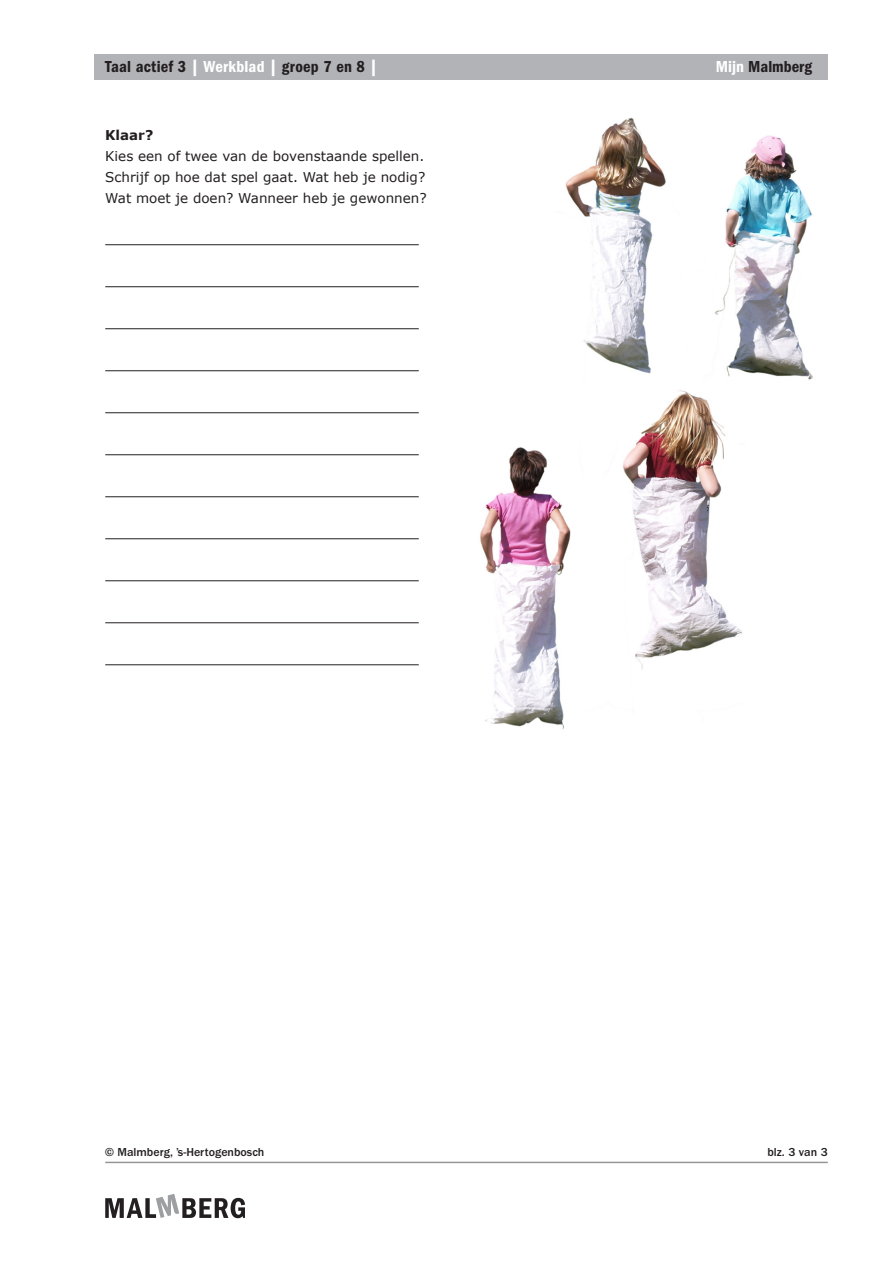
<style>
.page{position:relative;width:893px;height:1263px;background:#fff}
.page>*{position:absolute;margin:0;border:0;box-sizing:border-box;transform-origin:0 0}
.t1{font:16.5px "ITC Franklin Gothic Std Dm Cd";letter-spacing:.01em;color:#231f20}
.Platte_tekst{font:13.5px/21px "Verdana";color:#231f20}
.Platte_tekst-2{font:700 13.5px "Verdana";color:#231f20}
.t2{font:500 12px "ITC Franklin Gothic Std";color:#231f20}
.s1{color:#fff}
</style>
<div class="page">
<svg style="left:105px;top:1194px;width:140px;height:24px"></svg>
<hr style="left:105px;top:1162px;width:723px;height:1px;background:#939598">
<div style="left:95px;top:54px;width:733px;height:25px;background:#b2b3b7"></div>
<img style="left:480px;top:390px;width:262px;height:339px">
<img style="left:565px;top:117px;width:248px;height:263px">
<hr style="left:105px;top:244px;width:314px;height:1px;background:#231f20">
<hr style="left:105px;top:286px;width:314px;height:1px;background:#231f20">
<hr style="left:105px;top:328px;width:314px;height:1px;background:#231f20">
<hr style="left:105px;top:370px;width:314px;height:1px;background:#231f20">
<hr style="left:105px;top:412px;width:314px;height:1px;background:#231f20">
<hr style="left:105px;top:454px;width:314px;height:1px;background:#231f20">
<hr style="left:105px;top:496px;width:314px;height:1px;background:#231f20">
<hr style="left:105px;top:538px;width:314px;height:1px;background:#231f20">
<hr style="left:105px;top:580px;width:314px;height:1px;background:#231f20">
<hr style="left:105px;top:622px;width:314px;height:1px;background:#231f20">
<hr style="left:105px;top:664px;width:314px;height:1px;background:#231f20">
<p class="t1" style="left:105px;top:58px;width:274px">Taal actief 3 <span class="s1">| Werkblad |</span> groep 7 en 8 <span class="s1">|</span></p>
<p class="t1" style="left:716px;top:58px;width:98px"><span class="s1">Mijn</span> Malmberg</p>
<p class="Platte_tekst-2" style="left:105px;top:125px;width:50px">Klaar?</p>
<p class="Platte_tekst" style="left:105px;top:145px;width:323px">Kies een of twee van de bovenstaande spellen.<br>Schrijf op hoe dat spel gaat. Wat heb je nodig?<br>Wat moet je doen? Wanneer heb je gewonnen?</p>
<p class="t2" style="left:105px;top:1145px;width:161px">© Malmberg, ’s-Hertogenbosch</p>
<p class="t2" style="left:767px;top:1145px;width:62px">blz. 3 van 3</p>
</div>
